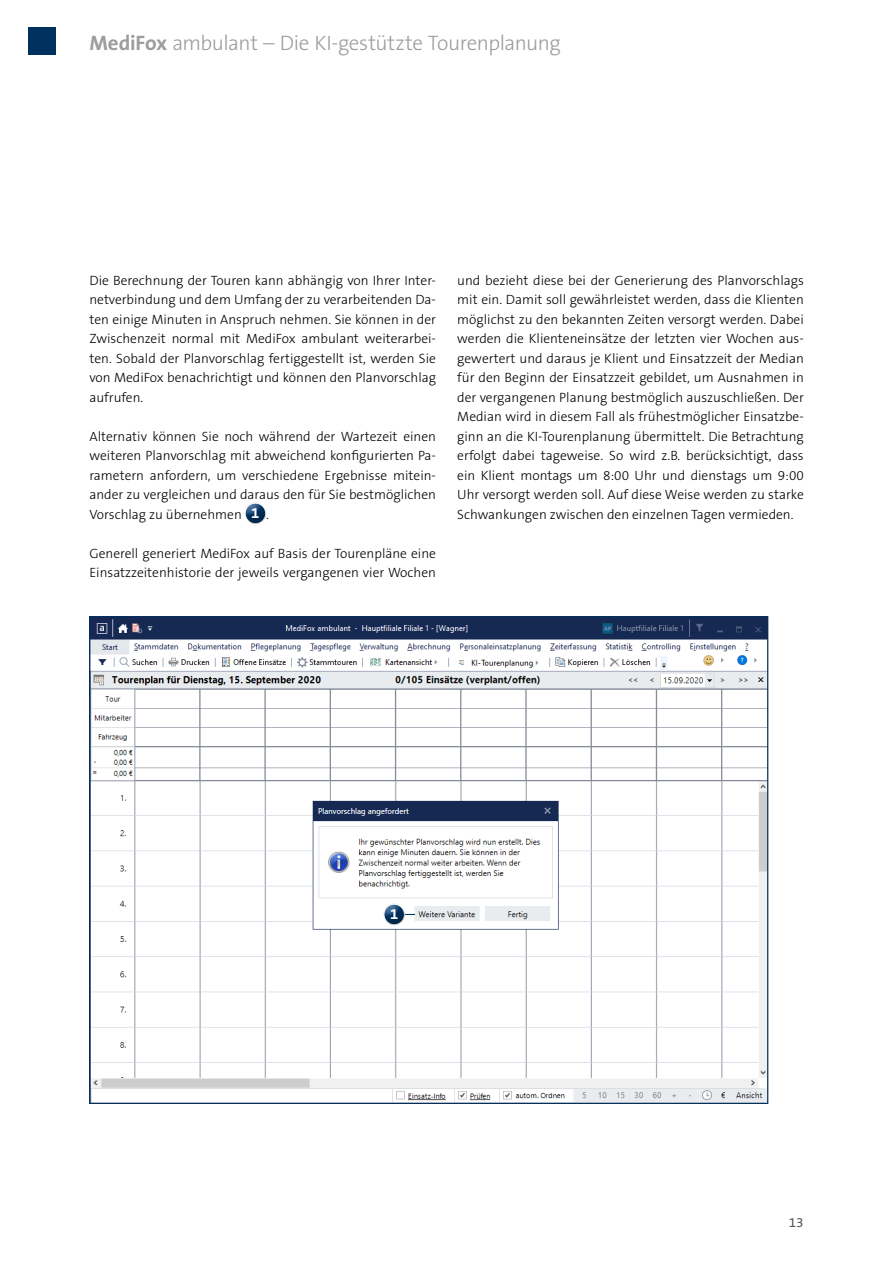
<style>
.page{position:relative;width:893px;height:1263px;background:#fff}
.page>*{position:absolute;margin:0;border:0;box-sizing:border-box;transform-origin:0 0}
.t1{font:300 21px "The Sans B3";letter-spacing:-.02em;color:#9d9d9c}
.t2{font:700 15px "The Sans B7";color:#fff}
.t3{font:300 13.5px/19.5px "The Sans B3";color:#000;text-align:justify}
.t4{font:13.5px "The Sans B5 Plain";color:#575756}
.s1{font-family:"The Sans B7";font-weight:700}
.s2{font-family:"The Sans B7";font-weight:700;font-size:15px;color:#fff}
</style>
<div class="page">
<div style="left:28px;top:28px;width:27px;height:27px;background:#00305d"></div>
<img style="left:91px;top:618px;width:675px;height:484px">
<div style="left:373px;top:895px;width:39px;height:32px;background:#7682a5;opacity:.75"></div>
<div style="left:377px;top:902px;width:38px;height:25px;background:#000;opacity:.2"></div>
<div style="left:238px;top:501px;width:39px;height:25px;background:#000;opacity:.2"></div>
<h1 class="t1" style="left:89px;top:32px;width:473px"><span class="s1">MediFox</span> ambulant – Die KI-gestützte Tourenplanung</h1>
<p class="t3" style="left:89px;top:271px;width:348px">Die Berechnung der Touren kann abhängig von Ihrer Inter&shy;netverbindung und dem Umfang der zu verarbeitenden Da&shy;ten einige Minuten in Anspruch nehmen. Sie können in der Zwischenzeit normal mit MediFox ambulant weiterarbei&shy;ten. Sobald der Planvorschlag fertiggestellt ist, werden Sie von MediFox benachrichtigt und können den Planvorschlag aufrufen.</p>
<p class="t3" style="left:89px;top:427px;width:348px">Alternativ können Sie noch während der Wartezeit einen weiteren Planvorschlag mit abweichend konfigurierten Pa&shy;rametern anfordern, um verschiedene Ergebnisse mitein&shy;ander zu vergleichen und daraus den für Sie bestmöglichen Vorschlag zu übernehmen <span class="s2">1</span> .</p>
<p class="t3" style="left:89px;top:544px;width:348px">Generell generiert MediFox auf Basis der Tourenpläne eine<br>Einsatzzeitenhistorie der jeweils vergangenen vier Wochen</p>
<p class="t3" style="left:457px;top:271px;width:348px">und bezieht diese bei der Generierung des Planvorschlags mit ein. Damit soll gewährleistet werden, dass die Klienten möglichst zu den bekannten Zeiten versorgt werden. Dabei werden die Klienteneinsätze der letzten vier Wochen aus&shy;gewertert und daraus je Klient und Einsatzzeit der Median für den Beginn der Einsatzzeit gebildet, um Ausnahmen in der vergangenen Planung bestmöglich auszuschließen. Der Median wird in diesem Fall als frühestmöglicher Einsatzbe&shy;ginn an die KI-Tourenplanung übermittelt. Die Betrachtung erfolgt dabei tageweise. So wird z.B. berücksichtigt, dass ein Klient montags um 8:00 Uhr und dienstags um 9:00<br>Uhr versorgt werden soll. Auf diese Weise werden zu starke Schwankungen zwischen den einzelnen Tagen vermieden.</p>
<p class="t2" style="left:390px;top:906px;width:10px">1</p>
<p class="t4" style="left:789px;top:1215px;width:16px">13</p>
</div>
